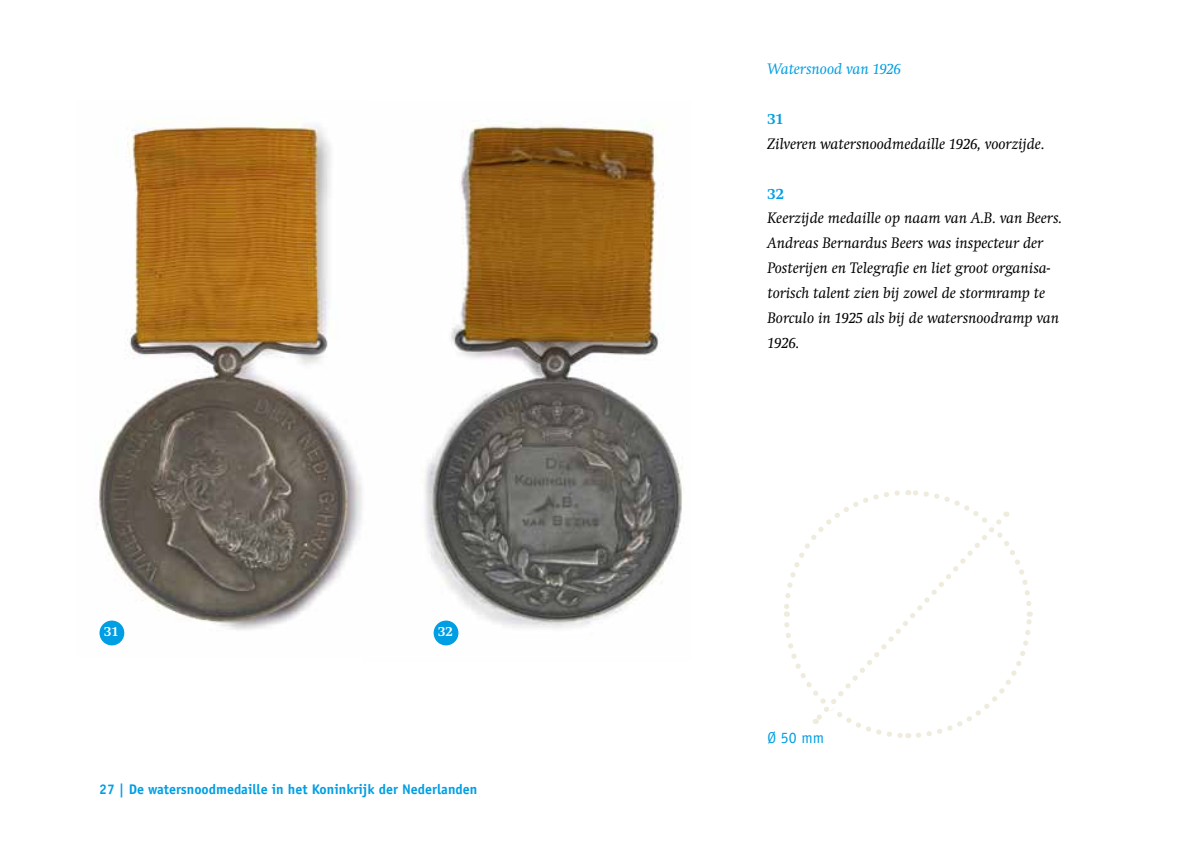
<style>
.page{position:relative;width:1191px;height:844px;background:#fff}
.page>*{position:absolute;margin:0;border:0;box-sizing:border-box;transform-origin:0 0}
.t1{font:italic 15.75px/24.8px "Swift";color:#000}
.t2{font:italic 15.75px "Swift";color:#009ee3}
.t3{font:15.75px "Officina Sans";color:#009ee3}
.t4{font:700 15.75px "Swift";color:#009ee3}
.t5{font:700 14px "Officina Sans";color:#009ee3}
.t6{font:700 14px "Swift";color:#fff}
</style>
<div class="page">
<img style="left:425px;top:122px;width:258px;height:524px">
<img style="left:97px;top:122px;width:265px;height:524px">
<div style="left:99px;top:620px;width:25px;height:25px;background:#009ee3;border-radius:50%"></div>
<div style="left:433px;top:620px;width:25px;height:25px;background:#009ee3;border-radius:50%"></div>
<svg style="left:784px;top:490px;width:249px;height:248px"></svg>
<p class="t6" style="left:104px;top:624px;width:16px">31</p>
<p class="t6" style="left:438px;top:624px;width:16px">32</p>
<p class="t5" style="left:99px;top:780px;width:379px">27 | De watersnoodmedaille in het Koninkrijk der Nederlanden</p>
<p class="t2" style="left:767px;top:61px;width:135px">Watersnood van 1926</p>
<p class="t4" style="left:767px;top:110px;width:18px">31</p>
<p class="t1" style="left:767px;top:132px;width:278px">Zilveren watersnoodmedaille 1926, voorzijde.</p>
<p class="t4" style="left:767px;top:185px;width:18px">32</p>
<p class="t1" style="left:767px;top:206px;width:296px">Keerzijde medaille op naam van A.B. van Beers.<br>Andreas Bernardus Beers was inspecteur der Posterijen en Telegrafie en liet groot organisa&shy;torisch talent zien bij zowel de stormramp te Borculo in 1925 als bij de watersnoodramp van 1926.</p>
<p class="t3" style="left:767px;top:728px;width:58px">Ø 50 mm</p>
</div>
